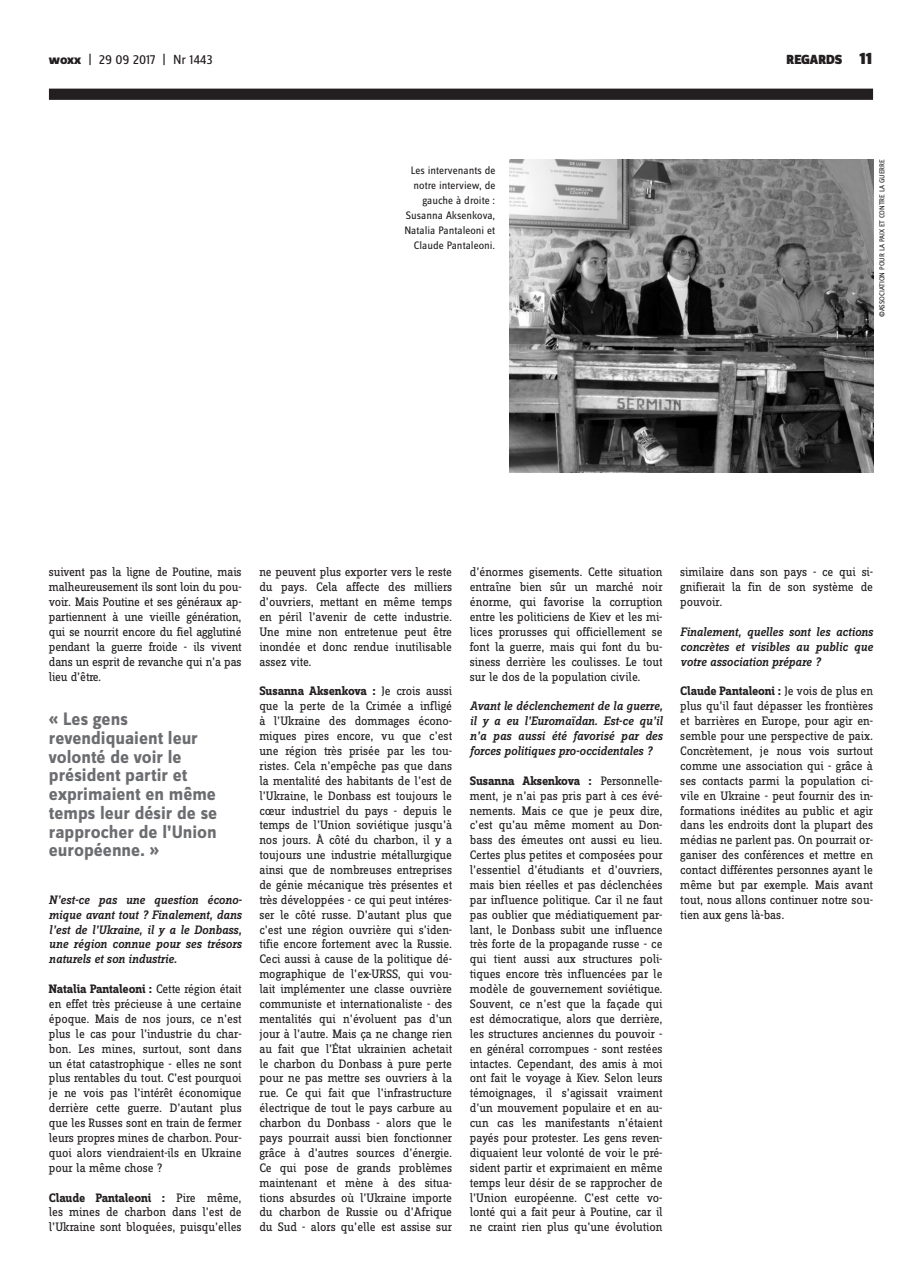
<style>
.page{position:relative;width:922px;height:1276px;background:#fff}
.page>*{position:absolute;margin:0;border:0;box-sizing:border-box;transform-origin:0 0}
.fr_texte_en_evidenc{font:700 18.75px/18.8px "Zine Sans Dis";color:#6c6d70}
.t1{font:900 17.5px "Zine Sans Dis";color:#231f20}
.t2{font:13.75px "Zine Sans Dis";letter-spacing:-.01em;color:#231f20}
.t3{font:900 13.75px "Zine Sans Dis";letter-spacing:-.01em;color:#231f20}
.fr_interview{font:12.75px/14.9px "Zine Slab Dis";letter-spacing:-.01em;color:#231f20;text-align:justify}
.fr_interview_boldit{font:italic 500 12.75px/14.9px "Zine Slab Dis";color:#231f20;text-align:justify}
.foto_texte{font:11.25px/14.9px "Zine Sans Dis";color:#231f20;text-align:right}
.foto_credit{font:7.5px "Zine Sans Dis";color:#231f20}
.s1{font-weight:800}
.s2{font-weight:700}
</style>
<div class="page">
<div style="left:49px;top:89px;width:823px;height:11px;background:#231f20"></div>
<img style="left:509px;top:159px;width:363px;height:313px">
<p class="t2" style="left:49px;top:53px;width:165px"><span class="s1">woxx</span> | 29 09 2017 | Nr 1443</p>
<p class="t3" style="left:786px;top:53px;width:57px">REGARDS</p>
<p class="t1" style="left:859px;top:49px;width:14px">11</p>
<p class="foto_texte" style="left:404px;top:164px;width:92px">Les intervenants de notre interview, de gauche à droite :<br>Susanna Aksenkova,<br>Natalia Pantaleoni et<br>Claude Pantaleoni.</p>
<p class="foto_credit" style="left:877px;top:317px;width:159px;rotate:-90deg">©ASSOCIATION POUR LA PAIX ET CONTRE LA GUERRE</p>
<p class="fr_interview" style="left:49px;top:565px;width:194px">suivent pas la ligne de Poutine, mais malheureusement ils sont loin du pou&shy;voir. Mais Poutine et ses généraux ap&shy;partiennent à une vieille génération, qui se nourrit encore du fiel agglutiné pendant la guerre froide - ils vivent dans un esprit de revanche qui n’a pas lieu d’être.</p>
<h4 class="fr_texte_en_evidenc" style="left:49px;top:711px;width:170px">« Les gens revendiquaient leur volonté de voir le président partir et exprimaient en même temps leur désir de se rapprocher de l’Union européenne. »</h4>
<p class="fr_interview_boldit" style="left:49px;top:892px;width:194px">N’est-ce pas une question écono&shy;mique avant tout ? Finalement, dans l’est de l’Ukraine, il y a le Donbass, une région connue pour ses trésors naturels et son industrie.</p>
<p class="fr_interview" style="left:49px;top:982px;width:194px"><span class="s2">Natalia Pantaleoni :</span> Cette région était en effet très précieuse à une certaine époque. Mais de nos jours, ce n’est plus le cas pour l’industrie du char&shy;bon. Les mines, surtout, sont dans un état catastrophique - elles ne sont plus rentables du tout. C’est pourquoi je ne vois pas l’intérêt économique derrière cette guerre. D’autant plus que les Russes sont en train de fermer leurs propres mines de charbon. Pour&shy;quoi alors viendraient-ils en Ukraine pour la même chose ?</p>
<p class="fr_interview" style="left:49px;top:1190px;width:194px"><span class="s2">Claude Pantaleoni :</span> Pire même, les mines de charbon dans l’est de l’Ukraine sont bloquées, puisqu’elles</p>
<p class="fr_interview" style="left:259px;top:565px;width:194px">ne peuvent plus exporter vers le reste du pays. Cela affecte des milliers d’ouvriers, mettant en même temps en péril l’avenir de cette industrie.<br>Une mine non entretenue peut être inondée et donc rendue inutilisable assez vite.</p>
<p class="fr_interview" style="left:259px;top:684px;width:194px"><span class="s2">Susanna Aksenkova :</span> Je crois aussi que la perte de la Crimée a infligé à l’Ukraine des dommages écono&shy;miques pires encore, vu que c’est une région très prisée par les tou&shy;ristes. Cela n’empêche pas que dans la mentalité des habitants de l’est de l’Ukraine, le Donbass est toujours le cœur industriel du pays - depuis le temps de l’Union soviétique jusqu’à nos jours. À côté du charbon, il y a toujours une industrie métallurgique ainsi que de nombreuses entreprises de génie mécanique très présentes et très développées - ce qui peut intéres&shy;ser le côté russe. D’autant plus que c’est une région ouvrière qui s’iden&shy;tifie encore fortement avec la Russie.<br>Ceci aussi à cause de la politique dé&shy;mographique de l’ex-URSS, qui vou&shy;lait implémenter une classe ouvrière communiste et internationaliste - des mentalités qui n’évoluent pas d’un jour à l’autre. Mais ça ne change rien au fait que l’État ukrainien achetait le charbon du Donbass à pure perte pour ne pas mettre ses ouvriers à la rue. Ce qui fait que l’infrastructure électrique de tout le pays carbure au charbon du Donbass - alors que le pays pourrait aussi bien fonctionner grâce à d’autres sources d’énergie.<br>Ce qui pose de grands problèmes maintenant et mène à des situa&shy;tions absurdes où l’Ukraine importe du charbon de Russie ou d’Afrique du Sud - alors qu’elle est assise sur</p>
<p class="fr_interview" style="left:469px;top:565px;width:194px">d’énormes gisements. Cette situation entraîne bien sûr un marché noir énorme, qui favorise la corruption entre les politiciens de Kiev et les mi&shy;lices prorusses qui officiellement se font la guerre, mais qui font du bu&shy;siness derrière les coulisses. Le tout sur le dos de la population civile.</p>
<p class="fr_interview_boldit" style="left:469px;top:699px;width:194px">Avant le déclenchement de la guerre, il y a eu l’Euromaïdan. Est-ce qu’il n’a pas aussi été favorisé par des forces politiques pro-occidentales ?</p>
<p class="fr_interview" style="left:469px;top:774px;width:194px"><span class="s2">Susanna Aksenkova :</span> Personnelle&shy;ment, je n’ai pas pris part à ces évé&shy;nements. Mais ce que je peux dire, c’est qu’au même moment au Don&shy;bass des émeutes ont aussi eu lieu.<br>Certes plus petites et composées pour l’essentiel d’étudiants et d’ouvriers, mais bien réelles et pas déclenchées par influence politique. Car il ne faut pas oublier que médiatiquement par&shy;lant, le Donbass subit une influence très forte de la propagande russe - ce qui tient aussi aux structures poli&shy;tiques encore très influencées par le modèle de gouvernement soviétique.<br>Souvent, ce n’est que la façade qui est démocratique, alors que derrière, les structures anciennes du pouvoir - en général corrompues - sont restées intactes. Cependant, des amis à moi ont fait le voyage à Kiev. Selon leurs témoignages, il s’agissait vraiment d’un mouvement populaire et en au&shy;cun cas les manifestants n’étaient payés pour protester. Les gens reven&shy;diquaient leur volonté de voir le pré&shy;sident partir et exprimaient en même temps leur désir de se rapprocher de l’Union européenne. C’est cette vo&shy;lonté qui a fait peur à Poutine, car il ne craint rien plus qu’une évolution</p>
<p class="fr_interview" style="left:680px;top:565px;width:194px">similaire dans son pays - ce qui si&shy;gnifierait la fin de son système de pouvoir.</p>
<p class="fr_interview_boldit" style="left:680px;top:624px;width:194px">Finalement, quelles sont les actions concrètes et visibles au public que votre association prépare ?</p>
<p class="fr_interview" style="left:680px;top:684px;width:194px"><span class="s2">Claude Pantaleoni :</span> Je vois de plus en plus qu’il faut dépasser les frontières et barrières en Europe, pour agir en&shy;semble pour une perspective de paix.<br>Concrètement, je nous vois surtout comme une association qui - grâce à ses contacts parmi la population ci&shy;vile en Ukraine - peut fournir des in&shy;formations inédites au public et agir dans les endroits dont la plupart des médias ne parlent pas. On pourrait or&shy;ganiser des conférences et mettre en contact différentes personnes ayant le même but par exemple. Mais avant tout, nous allons continuer notre sou&shy;tien aux gens là-bas.</p>
</div>
